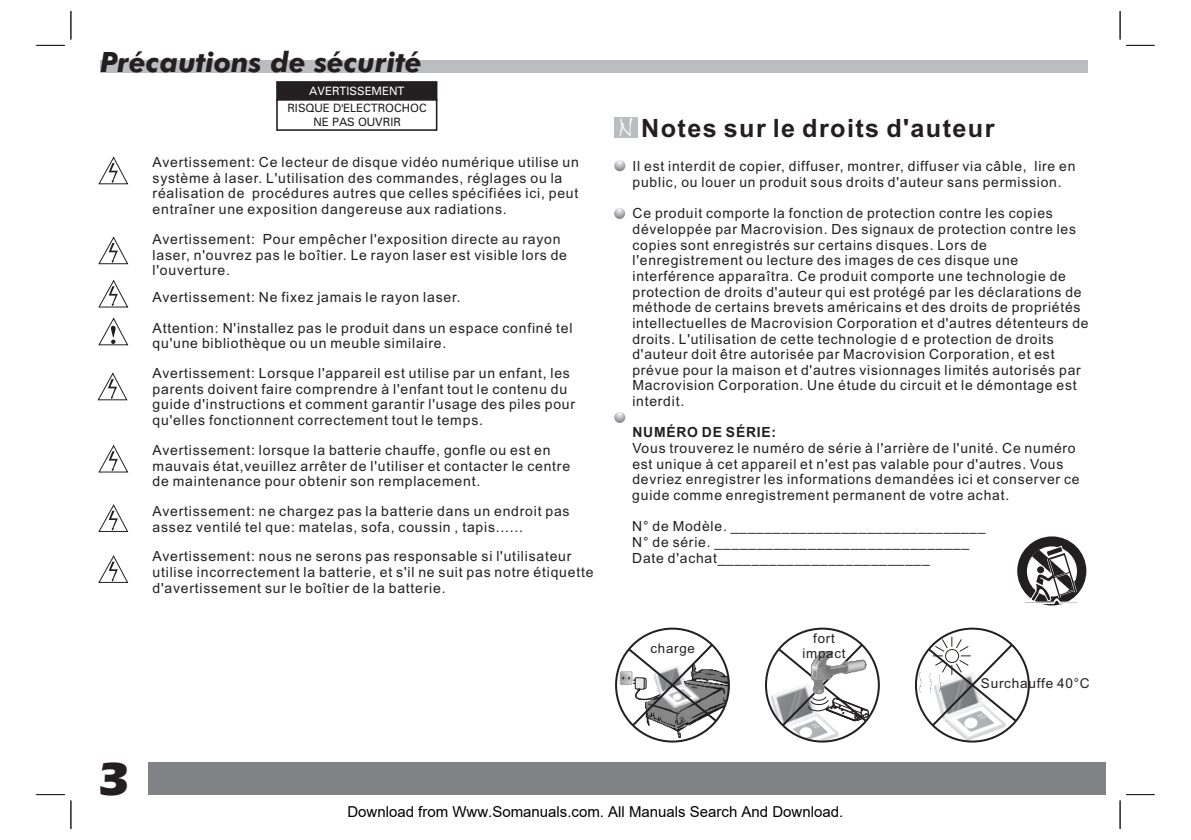
<style>
.page{position:relative;width:1191px;height:840px;background:#fff}
.page>*{position:absolute;margin:0;border:0;box-sizing:border-box;transform-origin:0 0}
.t1{font:700 48px "Eras IT Cby BT";color:#231f20}
.t2{font:italic 500 28px "Futura BT";color:#231f20}
.t3{font:26.2px "Bergell Let Plain";color:#fff}
.t4{font:700 25.2px "Arial";letter-spacing:.055em;color:#231f20}
.t5{font:15px "Arial";color:#000}
.t6{font:14px/15.6px "Arial";letter-spacing:.055em;color:#231f20}
.t7{font:700 14px "Arial";letter-spacing:.055em;color:#231f20}
.t8{font:13.6px "Arial";letter-spacing:.055em;color:#231f20}
.t9{font:13.4px/14.8px "Arial";letter-spacing:.055em;color:#231f20;text-align:center}
.t10{font:11.6px/13.8px "Zurich BT";color:#231f20;text-align:center}
.t11{font:11.6px "Zurich BT";color:#fff}
.s1{font-family:"Bergell Let Plain";font-weight:400;font-size:26px;color:#fff}
</style>
<div class="page">
<svg style="left:71px;top:11px;width:1px;height:28px"></svg>
<svg style="left:36px;top:45px;width:29px;height:1px"></svg>
<svg style="left:1119px;top:11px;width:1px;height:28px"></svg>
<svg style="left:1126px;top:45px;width:28px;height:1px"></svg>
<svg style="left:71px;top:800px;width:1px;height:28px"></svg>
<svg style="left:1119px;top:800px;width:1px;height:28px"></svg>
<svg style="left:614px;top:160px;width:11px;height:11px"></svg>
<svg style="left:614px;top:208px;width:11px;height:11px"></svg>
<svg style="left:614px;top:412px;width:11px;height:10px"></svg>
<div style="left:1017px;top:536px;width:69px;height:69px;background:#231f20;border-radius:50%"></div>
<svg style="left:1024px;top:545px;width:53px;height:58px"></svg>
<div style="left:100px;top:60px;width:987px;height:12px;background:#bcbdc0"></div>
<div style="left:148px;top:761px;width:957px;height:33px;background:#808285"></div>
<div style="left:614px;top:117px;width:23px;height:21px;background:#bcbdc0"></div>
<svg style="left:97px;top:372px;width:31px;height:28px"></svg>
<svg style="left:98px;top:157px;width:30px;height:27px"></svg>
<svg style="left:98px;top:236px;width:30px;height:28px"></svg>
<svg style="left:98px;top:280px;width:30px;height:27px"></svg>
<svg style="left:98px;top:317px;width:30px;height:28px"></svg>
<svg style="left:98px;top:444px;width:30px;height:28px"></svg>
<svg style="left:99px;top:504px;width:29px;height:27px"></svg>
<svg style="left:98px;top:555px;width:30px;height:27px"></svg>
<svg style="left:276px;top:81px;width:162px;height:50px"></svg>
<img style="left:645px;top:664px;width:84px;height:73px">
<div style="left:615px;top:627px;width:115px;height:115px;border:2px solid #231f20;border-radius:50%"></div>
<svg style="left:620px;top:641px;width:99px;height:86px"></svg>
<img style="left:934px;top:727px;width:71px;height:13px">
<div style="left:915px;top:627px;width:114px;height:115px;border:2px solid #231f20;border-radius:50%"></div>
<svg style="left:919px;top:636px;width:99px;height:91px"></svg>
<img style="left:771px;top:694px;width:68px;height:47px">
<div style="left:765px;top:627px;width:115px;height:115px;border:2px solid #231f20;border-radius:50%"></div>
<svg style="left:776px;top:641px;width:93px;height:86px"></svg>
<h2 class="t2" style="left:100px;top:50px;width:323px">Précautions de sécurité</h2>
<p class="t11" style="left:309px;top:86px;width:97px">AVERTISSEMENT</p>
<p class="t10" style="left:287px;top:102px;width:141px">RISQUE D'ELECTROCHOC<br>NE PAS OUVRIR</p>
<p class="t6" style="left:153px;top:155px;width:428px">Avertissement: Ce lecteur de disque vidéo numérique utilise un système à laser. L'utilisation des commandes, réglages ou la réalisation de procédures autres que celles spécifiées ici, peut entraîner une exposition dangereuse aux radiations.</p>
<p class="t6" style="left:153px;top:232px;width:416px">Avertissement: Pour empêcher l'exposition directe au rayon laser, n'ouvrez pas le boîtier. Le rayon laser est visible lors de l'ouverture.</p>
<p class="t6" style="left:153px;top:284px;width:421px;line-height:30px">Avertissement: Ne fixez jamais le rayon laser.<br>Attention: N'installez pas le produit dans un espace confiné tel</p>
<p class="t6" style="left:153px;top:329px;width:419px;line-height:29.8px">qu'une bibliothèque ou un meuble similaire.<br>Avertissement: Lorsque l'appareil est utilise par un enfant, les</p>
<p class="t6" style="left:153px;top:382px;width:424px">parents doivent faire comprendre à l'enfant tout le contenu du guide d'instructions et comment garantir l'usage des piles pour qu'elles fonctionnent correctement tout le temps.</p>
<p class="t6" style="left:153px;top:443px;width:419px">Avertissement: lorsque la batterie chauffe, gonfle ou est en mauvais état,veuillez arrêter de l'utiliser et contacter le centre de maintenance pour obtenir son remplacement.</p>
<p class="t6" style="left:153px;top:504px;width:418px">Avertissement: ne chargez pas la batterie dans un endroit pas assez ventilé tel que: matelas, sofa, coussin , tapis......</p>
<p class="t6" style="left:153px;top:549px;width:442px">Avertissement: nous ne serons pas responsable si l'utilisateur utilise incorrectement la batterie, et s'il ne suit pas notre étiquette d'avertissement sur le boîtier de la batterie.</p>
<h3 class="t4" style="left:620px;top:118px;width:376px"><span class="s1">N</span> Notes sur le droits d'auteur</h3>
<p class="t6" style="left:632px;top:160px;width:444px">Il est interdit de copier, diffuser, montrer, diffuser via câble, lire en public, ou louer un produit sous droits d'auteur sans permission.</p>
<p class="t6" style="left:632px;top:207px;width:458px">Ce produit comporte la fonction de protection contre les copies développée par Macrovision. Des signaux de protection contre les copies sont enregistrés sur certains disques. Lors de l'enregistrement ou lecture des images de ces disque une interférence apparaîtra. Ce produit comporte une technologie de protection de droits d'auteur qui est protégé par les déclarations de méthode de certains brevets américains et des droits de propriétés intellectuelles de Macrovision Corporation et d'autres détenteurs de droits. L'utilisation de cette technologie d e protection de droits d'auteur doit être autorisée par Macrovision Corporation, et est prévue pour la maison et d'autres visionnages limités autorisés par Macrovision Corporation. Une étude du circuit et le démontage est interdit.</p>
<p class="t7" style="left:632px;top:427px;width:145px">NUMÉRO DE SÉRIE:</p>
<p class="t6" style="left:632px;top:441px;width:449px">Vous trouverez le numéro de série à l'arrière de l'unité. Ce numéro est unique à cet appareil et n'est pas valable pour d'autres. Vous devriez enregistrer les informations demandées ici et conserver ce guide comme enregistrement permanent de votre achat.</p>
<p class="t6" style="left:632px;top:519px;width:355px">N° de Modèle. ______________________________<br>N° de série. ______________________________<br>Date d'achat_________________________</p>
<h3 class="t3" style="left:619px;top:116px;width:15px">N</h3>
<p class="t9" style="left:650px;top:642px;width:46px">charge</p>
<p class="t9" style="left:802px;top:631px;width:44px">fort impact</p>
<p class="t8" style="left:981px;top:678px;width:110px">Surchauffe 40°C</p>
<h1 class="t1" style="left:99px;top:757px;width:31px">3</h1>
<p class="t5" style="left:347px;top:802px;width:497px">Download from Www.Somanuals.com. All Manuals Search And Download.</p>
</div>
